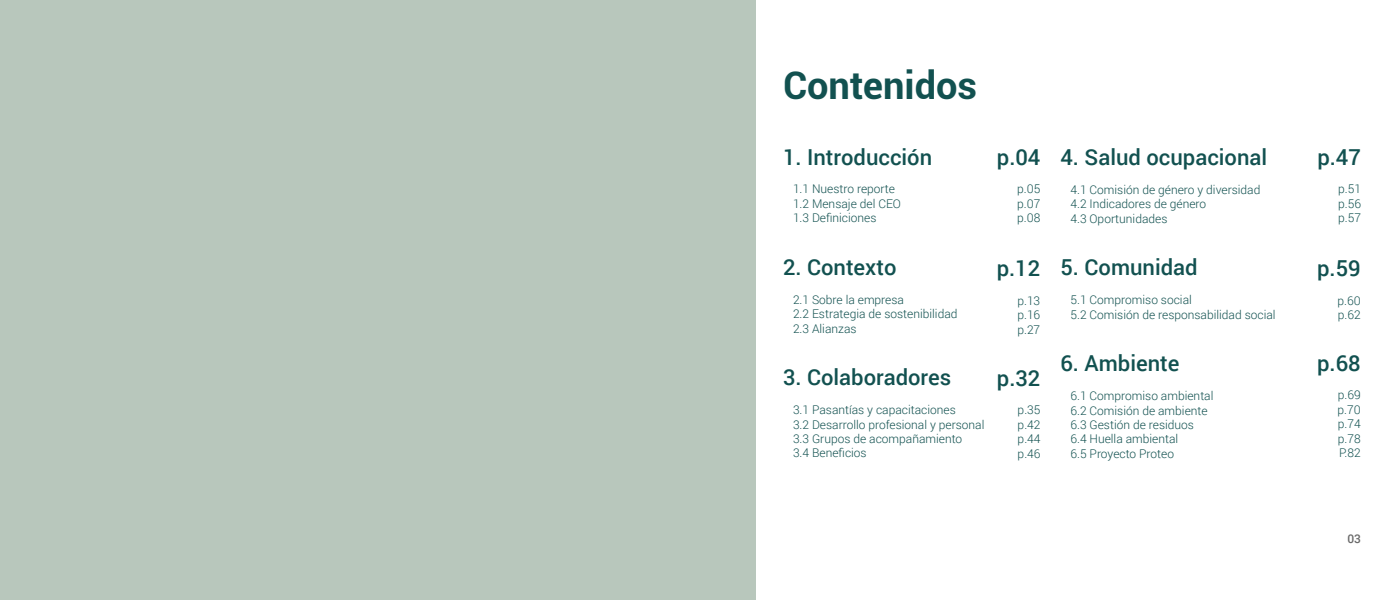
<style>
.page{position:relative;width:1400px;height:600px;background:#fff}
.page>*{position:absolute;margin:0;border:0;box-sizing:border-box;transform-origin:0 0}
.t1{font:700 38px "Roboto";color:#125150}
.t2{font:500 22px "Roboto";color:#125150}
.t3{font:300 12px/14.4px "Roboto";color:#125150}
.t4{font:500 12px "Roboto";color:#696969}
</style>
<div class="page">
<div style="left:0;top:0;width:756px;height:600px;background:#b8c7bc"></div>
<h1 class="t1" style="left:783px;top:58px;width:196px">Contenidos</h1>
<h2 class="t2" style="left:783px;top:141px;width:151px">1. Introducción</h2>
<p class="t3" style="left:793px;top:182px;width:110px">1.1 Nuestro reporte<br>1.2 Mensaje del CEO<br>1.3 Definiciones</p>
<h2 class="t2" style="left:783px;top:252px;width:115px">2. Contexto</h2>
<p class="t3" style="left:793px;top:292px;width:166px">2.1 Sobre la empresa<br>2.2 Estrategia de sostenibilidad<br>2.3 Alianzas</p>
<h2 class="t2" style="left:783px;top:362px;width:170px">3. Colaboradores</h2>
<p class="t3" style="left:793px;top:402px;width:193px">3.1 Pasantías y capacitaciones<br>3.2 Desarrollo profesional y personal<br>3.3 Grupos de acompañamiento<br>3.4 Beneficios</p>
<h2 class="t2" style="left:997px;top:141px;width:45px">p.04</h2>
<p class="t3" style="left:1017px;top:182px;width:25px;text-align:justify">p.05 p.07 p.08</p>
<h2 class="t2" style="left:997px;top:253px;width:45px">p.12</h2>
<p class="t3" style="left:1017px;top:293px;width:24px;text-align:justify">p.13 p.16 p.27</p>
<h2 class="t2" style="left:997px;top:362px;width:45px">p.32</h2>
<p class="t3" style="left:1018px;top:402px;width:24px;text-align:justify">p.35 p.42 p.44 p.46</p>
<h2 class="t2" style="left:1060px;top:142px;width:208px">4. Salud ocupacional</h2>
<p class="t3" style="left:1070px;top:182px;width:191px">4.1 Comisión de género y diversidad<br>4.2 Indicadores de género<br>4.3 Oportunidades</p>
<h2 class="t2" style="left:1060px;top:252px;width:139px">5. Comunidad</h2>
<p class="t3" style="left:1070px;top:292px;width:207px">5.1 Compromiso social<br>5.2 Comisión de responsabilidad social</p>
<h2 class="t2" style="left:1060px;top:348px;width:120px">6. Ambiente</h2>
<p class="t3" style="left:1070px;top:388px;width:145px">6.1 Compromiso ambiental<br>6.2 Comisión de ambiente<br>6.3 Gestión de residuos<br>6.4 Huella ambiental<br>6.5 Proyecto Proteo</p>
<h2 class="t2" style="left:1317px;top:141px;width:45px">p.47</h2>
<p class="t3" style="left:1338px;top:182px;width:24px;text-align:justify">p.51 p.56 p.57</p>
<h2 class="t2" style="left:1317px;top:253px;width:45px">p.59</h2>
<p class="t3" style="left:1338px;top:293px;width:25px">p.60 p.62</p>
<h2 class="t2" style="left:1317px;top:347px;width:45px">p.68</h2>
<p class="t3" style="left:1338px;top:387px;width:25px;text-align:justify">p.69 p.70 p.74 p.78<br>P.82</p>
<p class="t4" style="left:1347px;top:530px;width:15px">03</p>
</div>
